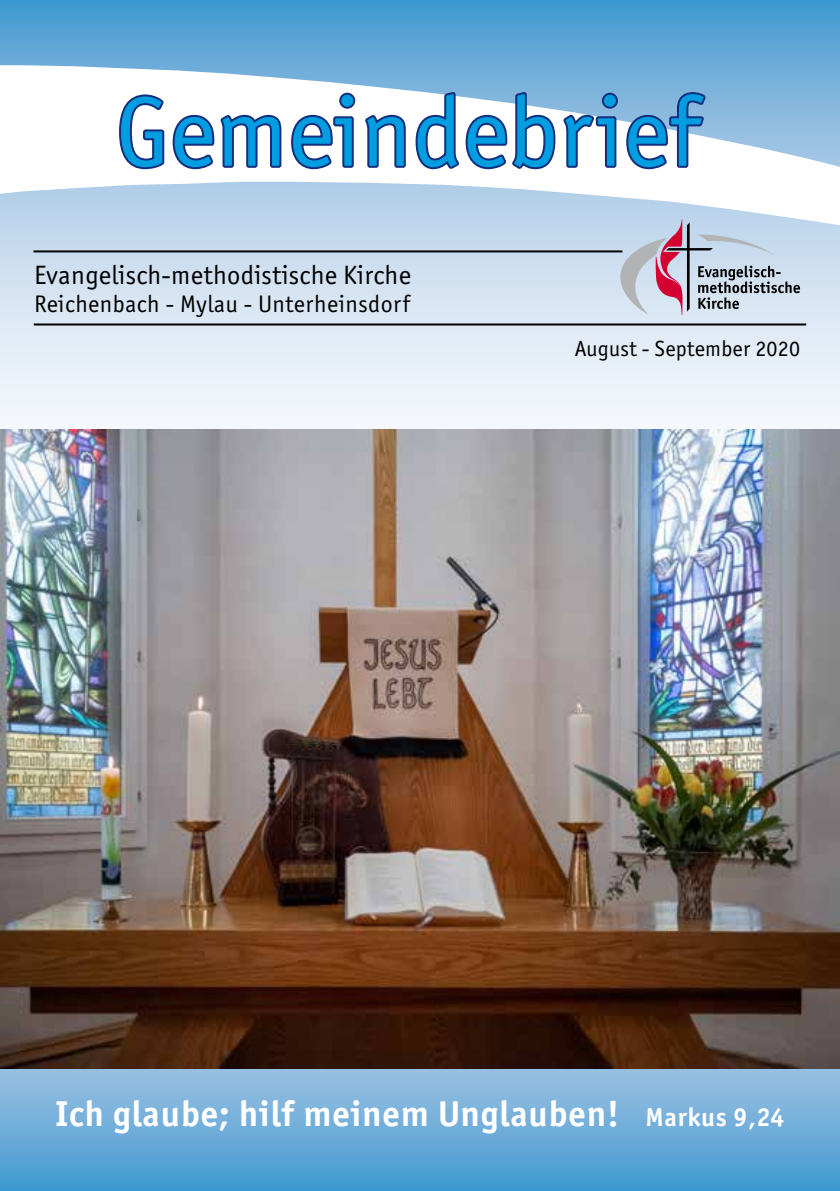
<style>
.page{position:relative;width:840px;height:1191px;background:#fff}
.page>*{position:absolute;margin:0;border:0;box-sizing:border-box;transform-origin:0 0}
.t1{font:99px "Officina Sans ITC Std";letter-spacing:.005em;color:#009ee0}
.t2{font:700 36px "Officina Sans ITC Std";letter-spacing:.025em;color:#fff}
.t3{font:26.6px "Officina Sans ITC Std";letter-spacing:.01em;color:#000}
.t4{font:24px "Officina Sans ITC Std";letter-spacing:.02em;color:#000}
.t5{font:22px "Officina Sans ITC Std";letter-spacing:.01em;color:#000}
.s1{font-size:26px}
</style>
<div class="page">
<svg style="left:0;top:1069px;width:839px;height:122px;background:#6dacd8"></svg>
<svg style="left:0;top:0;width:839px;height:429px;background:#b9d6eb"></svg>
<img style="left:0;top:429px;width:839px;height:640px">
<svg style="left:0;top:65px;width:839px;height:160px"></svg>
<svg style="left:117px;top:92px;width:166px;height:79px"></svg>
<svg style="left:289px;top:91px;width:68px;height:80px"></svg>
<svg style="left:363px;top:102px;width:44px;height:68px"></svg>
<svg style="left:413px;top:90px;width:294px;height:82px"></svg>
<svg style="left:620px;top:219px;width:179px;height:96px;background:#bbbdce"></svg>
<hr style="left:33px;top:250px;width:589px;height:2px;background:#000">
<hr style="left:34px;top:323px;width:771px;height:2px;background:#000">
<h1 class="t1" style="left:116px;top:75px;width:584px">Gemeindebrief</h1>
<p class="t3" style="left:34px;top:259px;width:378px">Evangelisch-methodistische Kirche</p>
<p class="t4" style="left:34px;top:290px;width:377px">Reichenbach - Mylau - Unterheinsdorf</p>
<p class="t5" style="left:574px;top:336px;width:227px">August - September 2020</p>
<p class="t2" style="left:55px;top:1091px;width:730px">Ich glaube; hilf meinem Unglauben! <span class="s1">Markus 9,24</span></p>
</div>
